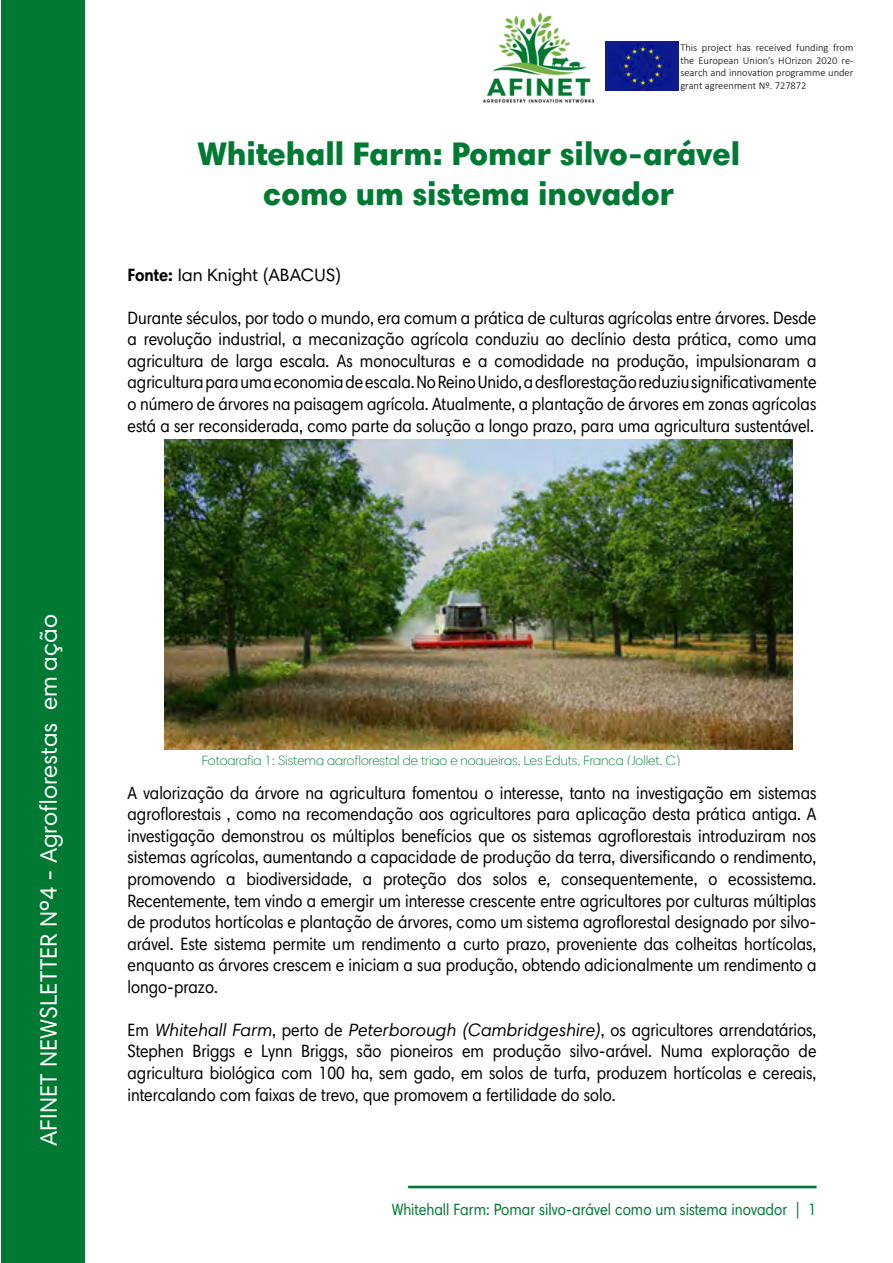
<style>
.page{position:relative;width:893px;height:1263px;background:#fff}
.page>*{position:absolute;margin:0;border:0;box-sizing:border-box;transform-origin:0 0}
.t1{font:900 33px/39.6px "Harmonia Sans Pro Cyr";color:#007a33;text-align:center}
.t2{font:24px "Harmonia Sans Pro Cyr";color:#fff}
.t3{font:condensed 18px/21.6px "Harmonia Sans Pro Cyr";color:#000;text-align:justify}
.t4{font:18px "Harmonia Sans Pro Cyr";color:#000}
.t5{font:condensed 16.5px "Harmonia Sans Pro Cyr";color:#007a33}
.t6{font:300 13.5px "Harmonia Sans Pro Cyr";color:#007a33}
.t7{font:300 10.5px/12.6px "Calibri";color:#000;text-align:justify}
.s1{font-weight:700;font-stretch:condensed}
.s2{font-style:italic;font-stretch:normal}
</style>
<div class="page">
<div style="left:1px;top:0;width:83px;height:1263px;background:#007a33"></div>
<hr style="left:408px;top:1186px;width:408px;height:2px;background:#007a33">
<img style="left:483px;top:13px;width:112px;height:91px">
<img style="left:605px;top:42px;width:74px;height:48px">
<img style="left:165px;top:440px;width:627px;height:309px">
<p class="t7" style="left:680px;top:41px;width:175px">This project has received funding from the European Union’s HOrizon 2020 re&shy;search and innovation programme under grant agreenment Nº. 727872</p>
<h1 class="t1" style="left:197px;top:133px;width:544px">Whitehall Farm: Pomar silvo-arável como um sistema inovador</h1>
<p class="t4" style="left:128px;top:263px;width:215px"><span class="s1">Fonte:</span> Ian Knight (ABACUS)</p>
<p class="t3" style="left:128px;top:307px;width:690px">Durante séculos, por todo o mundo, era comum a prática de culturas agrícolas entre árvores. Desde a revolução industrial, a mecanização agrícola conduziu ao declínio desta prática, como uma agricultura de larga escala. As monoculturas e a comodidade na produção, impulsionaram a agricultura para uma economia de escala. No Reino Unido, a desflorestação reduziu significativamente o número de árvores na paisagem agrícola. Atualmente, a plantação de árvores em zonas agrícolas está a ser reconsiderada, como parte da solução a longo prazo, para uma agricultura sustentável.</p>
<h2 class="t2" style="left:34px;top:1146px;width:533px;rotate:-90deg">AFINET NEWSLETTER Nº4 - Agroforestas em ação</h2>
<p class="t6" style="left:202px;top:752px;width:480px">Fotografia 1: Sistema agroflorestal de trigo e nogueiras, Les Eduts, França (Jollet, C)</p>
<p class="t3" style="left:128px;top:782px;width:690px">A valorização da árvore na agricultura fomentou o interesse, tanto na investigação em sistemas agroflorestais , como na recomendação aos agricultores para aplicação desta prática antiga. A investigação demonstrou os múltiplos benefícios que os sistemas agroflorestais introduziram nos sistemas agrícolas, aumentando a capacidade de produção da terra, diversificando o rendimento, promovendo a biodiversidade, a proteção dos solos e, consequentemente, o ecossistema.<br>Recentemente, tem vindo a emergir um interesse crescente entre agricultores por culturas múltiplas de produtos hortícolas e plantação de árvores, como um sistema agroflorestal designado por silvo&shy;arável. Este sistema permite um rendimento a curto prazo, proveniente das colheitas hortícolas, enquanto as árvores crescem e iniciam a sua produção, obtendo adicionalmente um rendimento a longo-prazo.</p>
<p class="t3" style="left:128px;top:1019px;width:690px">Em <span class="s2">Whitehall Farm</span>, perto de <span class="s2">Peterborough (Cambridgeshire)</span>, os agricultores arrendatários, Stephen Briggs e Lynn Briggs, são pioneiros em produção silvo-arável. Numa exploração de agricultura biológica com 100 ha, sem gado, em solos de turfa, produzem hortícolas e cereais, intercalando com faixas de trevo, que promovem a fertilidade do solo.</p>
<p class="t5" style="left:392px;top:1199px;width:426px">Whitehall Farm: Pomar silvo-arável como um sistema inovador | 1</p>
</div>
